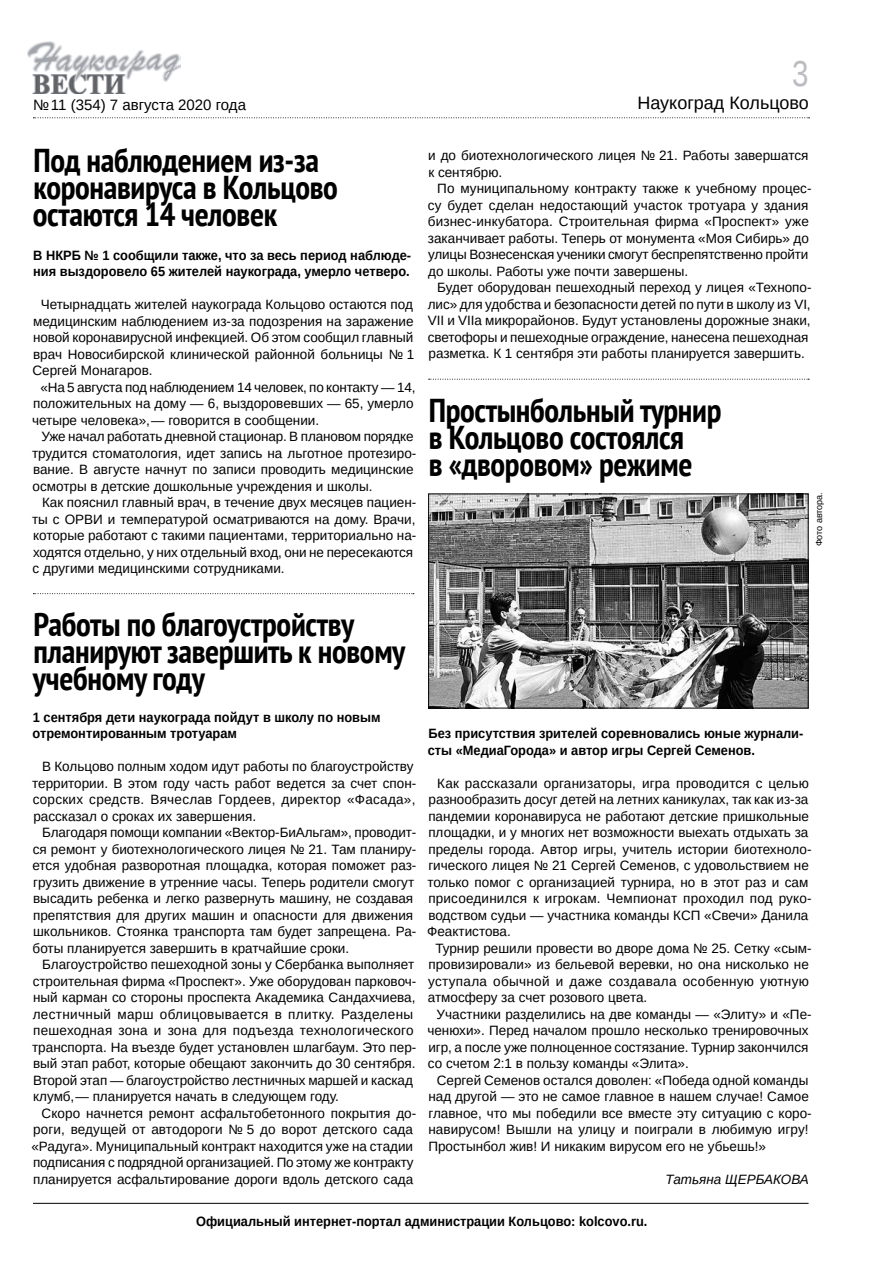
<style>
.page{position:relative;width:893px;height:1263px;background:#fff}
.page>*{position:absolute;margin:0;border:0;box-sizing:border-box;transform-origin:0 0}
.t1{font:36px "Liberation Sans Narrow";color:#babcc1}
.t2{font:700 condensed 33px/27px "PT Sans";letter-spacing:-.01em;color:#000}
.t3{font:18px "Liberation Sans";color:#000}
.t4{font:15px "Liberation Sans";color:#000}
.t5{font:13.5px/16.5px "Liberation Sans";color:#000}
.t6{font:700 13.5px/16.5px "Liberation Sans";color:#000;scale:.95 1}
.t7{font:italic 13.5px "Liberation Sans";color:#000}
.t8{font:9px "Liberation Sans";letter-spacing:-.005em;color:#000}
</style>
<div class="page">
<hr style="left:33px;top:1203px;width:775px;height:1px;background:#000">
<img style="left:28px;top:42px;width:153px;height:51px">
<svg style="left:33px;top:117px;width:776px;height:1px"></svg>
<svg style="left:33px;top:593px;width:381px;height:1px"></svg>
<svg style="left:429px;top:379px;width:380px;height:1px"></svg>
<img style="left:430px;top:496px;width:376px;height:210px">
<div style="left:428px;top:494px;width:380px;height:214px;border:1px solid #000"></div>
<p class="t4" style="left:33px;top:95px;width:214px">№ 11 (354) 7 августа 2020 года</p>
<h1 class="t1" style="left:792px;top:53px;width:18px">3</h1>
<h3 class="t3" style="left:637px;top:92px;width:173px">Наукоград Кольцово</h3>
<h2 class="t2" style="left:33px;top:147px;width:306px">Под наблюдением из-за коронавируса в Кольцово остаются 14 человек</h2>
<p class="t6" style="left:33px;top:247px;width:399px">В НКРБ № 1 сообщили также, что за весь период наблюде&shy;ния выздоровело 65 жителей наукограда, умерло четверо.</p>
<p class="t5" style="left:41px;top:296px;width:374px">Четырнадцать жителей наукограда Кольцово остаются под</p>
<p class="t5" style="left:33px;top:313px;width:382px">медицинским наблюдением из-за подозрения на заражение</p>
<p class="t5" style="left:33px;top:329px;width:382px">новой коронавирусной инфекцией. Об этом сообщил главный</p>
<p class="t5" style="left:33px;top:346px;width:383px">врач Новосибирской клинической районной больницы № 1</p>
<p class="t5" style="left:33px;top:362px;width:122px">Сергей Монагаров.</p>
<p class="t5" style="left:40px;top:379px;width:377px">«На 5 августа под наблюдением 14 человек, по контакту — 14,</p>
<p class="t5" style="left:33px;top:395px;width:382px">положительных на дому — 6, выздоровевших — 65, умерло</p>
<p class="t5" style="left:32px;top:412px;width:289px">четыре человека», — говорится в сообщении.</p>
<p class="t5" style="left:41px;top:428px;width:374px">Уже начал работать дневной стационар. В плановом порядке</p>
<p class="t5" style="left:32px;top:445px;width:386px">трудится стоматология, идет запись на льготное протезиро-</p>
<p class="t5" style="left:33px;top:461px;width:382px">вание. В августе начнут по записи проводить медицинские</p>
<p class="t5" style="left:33px;top:478px;width:341px">осмотры в детские дошкольные учреждения и школы.</p>
<p class="t5" style="left:42px;top:494px;width:376px">Как пояснил главный врач, в течение двух месяцев пациен-</p>
<p class="t5" style="left:32px;top:511px;width:385px">ты с ОРВИ и температурой осматриваются на дому. Врачи,</p>
<p class="t5" style="left:33px;top:527px;width:385px">которые работают с такими пациентами, территориально на-</p>
<p class="t5" style="left:33px;top:544px;width:382px">ходятся отдельно, у них отдельный вход, они не пересекаются</p>
<p class="t5" style="left:33px;top:560px;width:254px">с другими медицинскими сотрудниками.</p>
<h2 class="t2" style="left:33px;top:610px;width:374px">Работы по благоустройству планируют завершить к новому учебному году</h2>
<p class="t6" style="left:33px;top:709px;width:368px">1 сентября дети наукограда пойдут в школу по новым отремонтированным тротуарам</p>
<p class="t5" style="left:32px;top:758px;width:386px;text-indent:10px">В Кольцово полным ходом идут работы по благоустройству территории. В этом году часть работ ведется за счет спон&shy;сорских средств. Вячеслав Гордеев, директор «Фасада», рассказал о сроках их завершения.</p>
<p class="t5" style="left:33px;top:824px;width:385px;text-indent:10px">Благодаря помощи компании «Вектор-БиАльгам», проводит&shy;ся ремонт у биотехнологического лицея № 21. Там планиру&shy;ется удобная разворотная площадка, которая поможет раз&shy;грузить движение в утренние часы. Теперь родители смогут высадить ребенка и легко развернуть машину, не создавая препятствия для других машин и опасности для движения школьников. Стоянка транспорта там будет запрещена. Ра&shy;боты планируется завершить в кратчайшие сроки.</p>
<p class="t5" style="left:32px;top:956px;width:386px;text-indent:10px">Благоустройство пешеходной зоны у Сбербанка выполняет строительная фирма «Проспект». Уже оборудован парковоч&shy;ный карман со стороны проспекта Академика Сандахчиева, лестничный марш облицовывается в плитку. Разделены пешеходная зона и зона для подъезда технологического транспорта. На въезде будет установлен шлагбаум. Это пер&shy;вый этап работ, которые обещают закончить до 30 сентября.<br>Второй этап — благоустройство лестничных маршей и каскад клумб, — планируется начать в следующем году.</p>
<p class="t5" style="left:31px;top:1105px;width:386px;text-indent:10px">Скоро начнется ремонт асфальтобетонного покрытия до&shy;роги, ведущей от автодороги № 5 до ворот детского сада «Радуга». Муниципальный контракт находится уже на стадии подписания с подрядной организацией. По этому же контракту планируется асфальтирование дороги вдоль детского сада</p>
<p class="t5" style="left:428px;top:148px;width:382px">и до биотехнологического лицея № 21. Работы завершатся к сентябрю.</p>
<p class="t5" style="left:428px;top:181px;width:385px;text-indent:9px">По муниципальному контракту также к учебному процес&shy;су будет сделан недостающий участок тротуара у здания бизнес-инкубатора. Строительная фирма «Проспект» уже заканчивает работы. Теперь от монумента «Моя Сибирь» до улицы Вознесенская ученики смогут беспрепятственно пройти до школы. Работы уже почти завершены.</p>
<p class="t5" style="left:428px;top:280px;width:385px;text-indent:10px">Будет оборудован пешеходный переход у лицея «Технопо&shy;лис» для удобства и безопасности детей по пути в школу из VI, VII и VIIа микрорайонов. Будут установлены дорожные знаки, светофоры и пешеходные ограждение, нанесена пешеходная разметка. К 1 сентября эти работы планируется завершить.</p>
<h2 class="t2" style="left:429px;top:396px;width:294px">Простынбольный турнир в Кольцово состоялся<br>в «дворовом» режиме</h2>
<p class="t8" style="left:813px;top:546px;width:56px;rotate:-90deg">Фото автора.</p>
<p class="t6" style="left:428px;top:725px;width:397px">Без присутствия зрителей соревновались юные журнали&shy;сты «МедиаГорода» и автор игры Сергей Семенов.</p>
<p class="t5" style="left:427px;top:775px;width:386px;text-indent:10px">Как рассказали организаторы, игра проводится с целью разнообразить досуг детей на летних каникулах, так как из-за пандемии коронавируса не работают детские пришкольные площадки, и у многих нет возможности выехать отдыхать за пределы города. Автор игры, учитель истории биотехноло&shy;гического лицея № 21 Сергей Семенов, с удовольствием не только помог с организацией турнира, но в этот раз и сам присоединился к игрокам. Чемпионат проходил под руко&shy;водством судьи — участника команды КСП «Свечи» Данила Феактистова.</p>
<p class="t5" style="left:428px;top:940px;width:385px;text-indent:7px">Турнир решили провести во дворе дома № 25. Сетку «сым&shy;провизировали» из бельевой веревки, но она нисколько не уступала обычной и даже создавала особенную уютную атмосферу за счет розового цвета.</p>
<p class="t5" style="left:427px;top:1006px;width:386px;text-indent:9px">Участники разделились на две команды — «Элиту» и «Пе&shy;ченюхи». Перед началом прошло несколько тренировочных игр, а после уже полноценное состязание. Турнир закончился со счетом 2:1 в пользу команды «Элита».</p>
<p class="t5" style="left:428px;top:1072px;width:385px;text-indent:8px">Сергей Семенов остался доволен: «Победа одной команды над другой — это не самое главное в нашем случае! Самое главное, что мы победили все вместе эту ситуацию с коро&shy;навирусом! Вышли на улицу и поиграли в любимую игру!<br>Простынбол жив! И никаким вирусом его не убьешь!»</p>
<p class="t7" style="left:665px;top:1170px;width:145px">Татьяна ЩЕРБАКОВА</p>
<p class="t6" style="left:196px;top:1214px;width:477px">Официальный интернет-портал администрации Кольцово: kolcovo.ru.</p>
</div>
